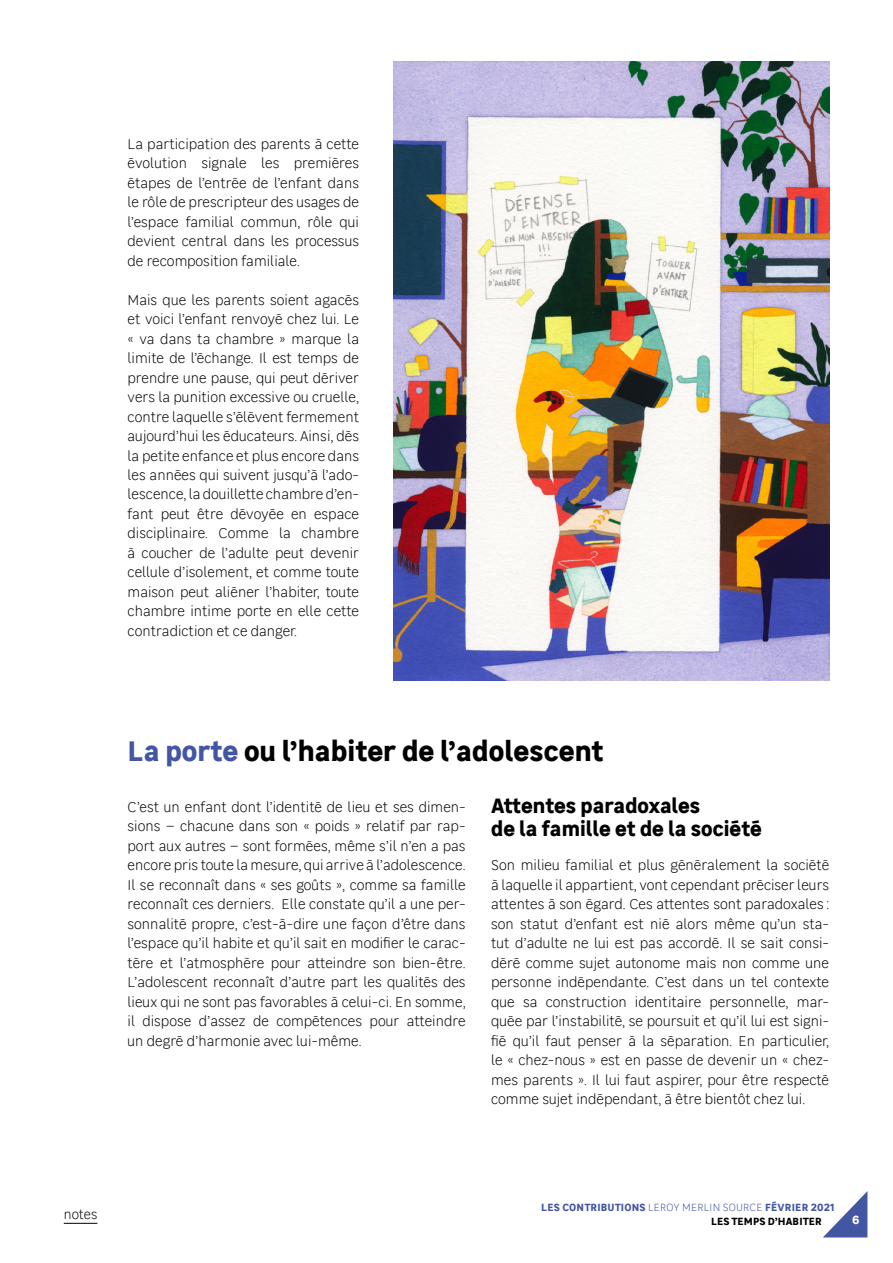
<style>
.page{position:relative;width:893px;height:1263px;background:#fff}
.page>*{position:absolute;margin:0;border:0;box-sizing:border-box;transform-origin:0 0}
.t1{font:700 28.5px "Leroy Merlin Sans";color:#000}
.t2{font:700 21px/22.5px "Leroy Merlin Sans";color:#000}
.t3{font:300 14.25px/19.5px "Leroy Merlin Sans";color:#000;text-align:justify}
.t4{font:300 13.5px "Leroy Merlin Sans";color:#000}
.t5{font:700 12px "Leroy Merlin Sans";color:#fff}
.t6{font:700 10.5px/13.5px "Leroy Merlin Sans";letter-spacing:.01em;color:#4256a2}
.s1{color:#4256a2}
.s2{font-weight:300}
.s3{color:#000}
</style>
<div class="page">
<svg style="left:823px;top:1191px;width:44px;height:46px"></svg>
<hr style="left:64px;top:1223px;width:33px;height:1px;background:#000">
<img style="left:393px;top:62px;width:436px;height:618px">
<p class="t3" style="left:128px;top:133px;width:233px">La participation des parents à cette évolution signale les premières étapes de l’entrée de l’enfant dans le rôle de prescripteur des usages de l’espace familial commun, rôle qui devient central dans les processus de recomposition familiale.</p>
<p class="t3" style="left:128px;top:289px;width:233px">Mais que les parents soient agacés et voici l’enfant renvoyé chez lui. Le « va dans ta chambre » marque la limite de l’échange. Il est temps de prendre une pause, qui peut dériver vers la punition excessive ou cruelle, contre laquelle s’élèvent fermement aujourd’hui les éducateurs. Ainsi, dès la petite enfance et plus encore dans les années qui suivent jusqu’à l’ado&shy;lescence, la douillette chambre d’en&shy;fant peut être dévoyée en espace disciplinaire. Comme la chambre à coucher de l’adulte peut devenir cellule d’isolement, et comme toute maison peut aliéner l’habiter, toute chambre intime porte en elle cette contradiction et ce danger.</p>
<h1 class="t1" style="left:128px;top:729px;width:478px"><span class="s1">La porte</span> ou l’habiter de l’adolescent</h1>
<p class="t3" style="left:128px;top:796px;width:340px">C’est un enfant dont l’identité de lieu et ses dimen&shy;sions – chacune dans son « poids » relatif par rap&shy;port aux autres – sont formées, même s’il n’en a pas encore pris toute la mesure, qui arrive à l’adolescence.<br>Il se reconnaît dans « ses goûts », comme sa famille reconnaît ces derniers. Elle constate qu’il a une per&shy;sonnalité propre, c’est-à-dire une façon d’être dans l’espace qu’il habite et qu’il sait en modifier le carac&shy;tère et l’atmosphère pour atteindre son bien-être.<br>L’adolescent reconnaît d’autre part les qualités des lieux qui ne sont pas favorables à celui-ci. En somme, il dispose d’assez de compétences pour atteindre un degré d’harmonie avec lui-même.</p>
<h2 class="t2" style="left:491px;top:793px;width:272px">Attentes paradoxales<br>de la famille et de la société</h2>
<p class="t3" style="left:491px;top:855px;width:340px">Son milieu familial et plus généralement la société à laquelle il appartient, vont cependant préciser leurs attentes à son égard. Ces attentes sont paradoxales : son statut d’enfant est nié alors même qu’un sta&shy;tut d’adulte ne lui est pas accordé. Il se sait consi&shy;déré comme sujet autonome mais non comme une personne indépendante. C’est dans un tel contexte que sa construction identitaire personnelle, mar&shy;quée par l’instabilité, se poursuit et qu’il lui est signi&shy;fié qu’il faut penser à la séparation. En particulier, le « chez-nous » est en passe de devenir un « chez&shy;mes parents ». Il lui faut aspirer, pour être respecté comme sujet indépendant, à être bientôt chez lui.</p>
<p class="t4" style="left:64px;top:1205px;width:35px">notes</p>
<p class="t6" style="left:711px;top:1200px;width:125px;text-indent:-170px">LES CONTRIBUTIONS <span class="s2">LEROY MERLIN SOURCE</span> FÉVRIER 2021<br><span class="s3">LES TEMPS D’HABITER</span></p>
<p class="t5" style="left:852px;top:1211px;width:9px">6</p>
</div>
